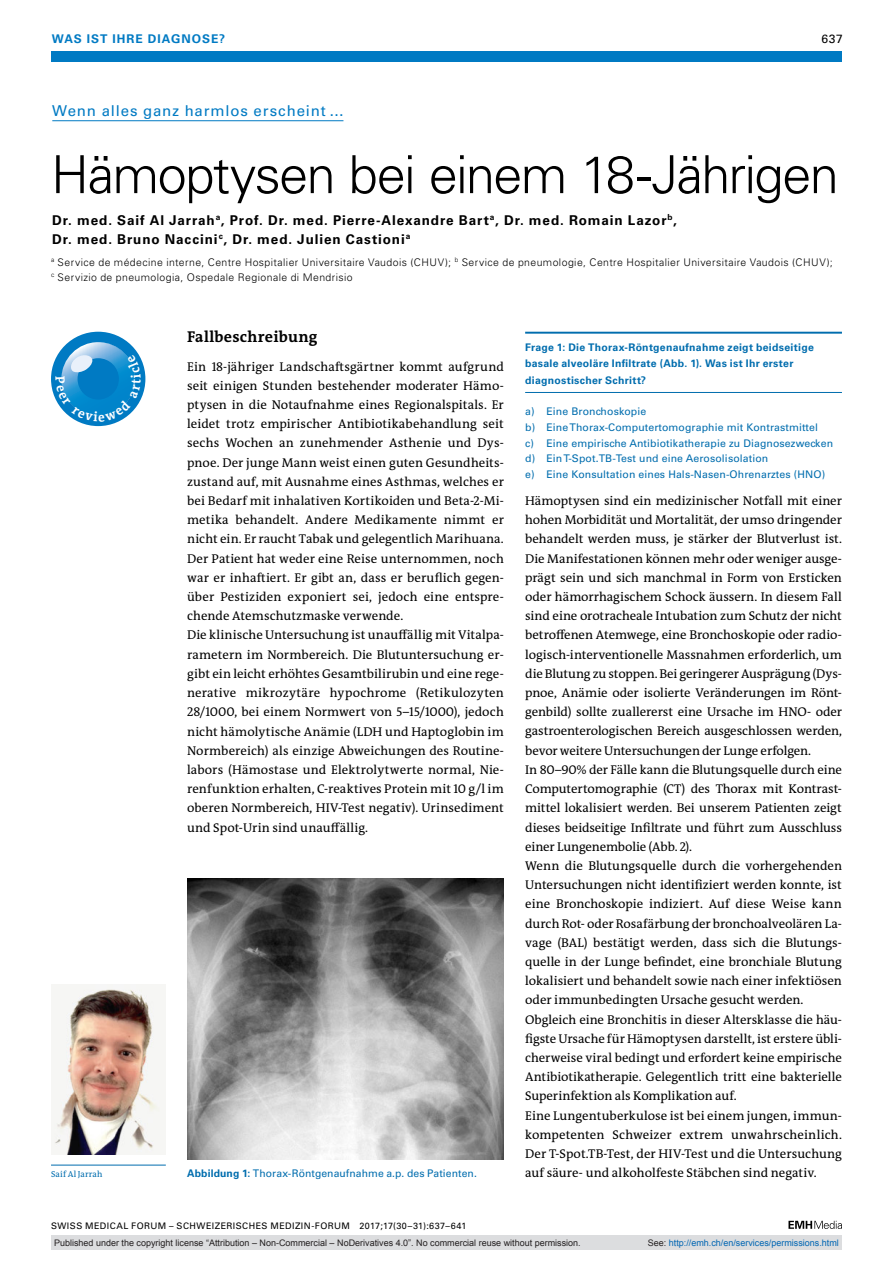
<style>
.page{position:relative;width:893px;height:1263px;background:#fff}
.page>*{position:absolute;margin:0;border:0;box-sizing:border-box;transform-origin:0 0}
.t1{font:300 52.5px "Univers LT Std";letter-spacing:-.035em;color:#000}
.t2{font:700 15.75px "The Antiqua B W7";letter-spacing:.015em;color:#000}
.t3{font:15px "Univers LT Std";letter-spacing:.055em;color:#007ac3}
.t4{font:700 13.5px/19.2px "Univers LT Std";letter-spacing:.065em;color:#000}
.t5{font:12.75px/19.2px "The Antiqua B W5 Plain";color:#000}
.t6{font:700 12px "Univers LT Std";letter-spacing:.08em;color:#007ac3}
.t7{font:12px "Univers LT Std";color:#000}
.t8{font:10.5px/15.8px "Univers LT Std";letter-spacing:.01em;color:#006dae}
.t9{font:300 10.5px/15px "Univers LT Std";letter-spacing:.04em;color:#000}
.t10{font:700 10.5px/16.5px "Univers LT Std";letter-spacing:.025em;color:#006dae}
.t11{font:9px "Arial";color:#231f20}
.t12{font:9px "Univers LT Std";letter-spacing:.05em;color:#000}
.t13{font:9px "Arial";color:#0166b3}
.t14{font:8.7px "The Antiqua B W5 Plain";letter-spacing:.02em;color:#006dae}
.s1{font-weight:700}
.s2{color:#231f20}
</style>
<div class="page">
<div style="left:51px;top:51px;width:791px;height:11px;background:#007ac3"></div>
<svg style="left:788px;top:1221px;width:54px;height:8px"></svg>
<hr style="left:52px;top:120px;width:291px;height:1px;background:#007ac3">
<hr style="left:51px;top:1165px;width:115px;height:1px;background:#006dae">
<img style="left:51px;top:984px;width:115px;height:170px">
<hr style="left:525px;top:332px;width:317px;height:2px;background:#006dae">
<hr style="left:525px;top:392px;width:317px;height:1px;background:#006dae">
<img style="left:187px;top:878px;width:317px;height:281px">
<div style="left:51px;top:1235px;width:791px;height:15px;background:#dcdddf"></div>
<svg style="left:51px;top:332px;width:94px;height:94px"></svg>
<p class="t6" style="left:52px;top:31px;width:175px">WAS IST IHRE DIAGNOSE?</p>
<p class="t7" style="left:821px;top:31px;width:23px">637</p>
<p class="t3" style="left:52px;top:102px;width:293px">Wenn alles ganz harmlos erscheint …</p>
<h1 class="t1" style="left:51px;top:143px;width:789px">Hämoptysen bei einem 18-Jährigen</h1>
<p class="t4" style="left:52px;top:211px;width:626px">Dr. med. Saif Al Jarrah<sup>a</sup>, Prof. Dr. med. Pierre-Alexandre Bart<sup>a</sup>, Dr. med. Romain Lazor<sup>b</sup>,<br>Dr. med. Bruno Naccini<sup>c</sup>, Dr. med. Julien Castioni<sup>a</sup></p>
<p class="t9" style="left:51px;top:254px;width:783px"><sup>a</sup> Service de médecine interne, Centre Hospitalier Universitaire Vaudois (CHUV); <sup>b</sup> Service de pneumologie, Centre Hospitalier Universitaire Vaudois (CHUV); <sup>c</sup> Servizio de pneumologia, Ospedale Regionale di Mendrisio</p>
<p class="t14" style="left:51px;top:1169px;width:53px">Saif Al Jarrah</p>
<p class="t2" style="left:187px;top:326px;width:132px">Fallbeschreibung</p>
<p class="t5" style="left:187px;top:357px;width:318px">Ein 18-jähriger Landschaftsgärtner kommt aufgrund seit einigen Stunden bestehender moderater Hämo&shy;ptysen in die Notaufnahme eines Regionalspitals. Er leidet trotz empirischer Antibiotikabehandlung seit sechs Wochen an zunehmender Asthenie und Dys&shy;pnoe. Der junge Mann weist einen guten Gesundheits&shy;zustand auf, mit Ausnahme eines Asthmas, welches er bei Bedarf mit inhalativen Kortikoiden und Beta-2-Mi&shy;metika behandelt. Andere Medikamente nimmt er nicht ein. Er raucht Tabak und gelegentlich Marihuana.<br>Der Patient hat weder eine Reise unternommen, noch war er inhaftiert. Er gibt an, dass er beruflich gegen&shy;über Pestiziden exponiert sei, jedoch eine entspre&shy;chende Atemschutzmaske verwende.<br>Die klinische Untersuchung ist unauffällig mit Vitalpa&shy;rametern im Normbereich. Die Blutuntersuchung er&shy;gibt ein leicht erhöhtes Gesamtbilirubin und eine rege&shy;nerative mikrozytäre hypochrome (Retikulozyten 28/1000, bei einem Normwert von 5–15/1000), jedoch nicht hämolytische Anämie (LDH und Haptoglobin im Normbereich) als einzige Abweichungen des Routine&shy;labors (Hämostase und Elektrolytwerte normal, Nie&shy;renfunktion erhalten, C-reaktives Protein mit 10 g/l im oberen Normbereich, HIV-Test negativ). Urinsediment und Spot-Urin sind unauffällig.</p>
<p class="t8" style="left:187px;top:1166px;width:291px"><span class="s1">Abbildung 1:</span> Thorax-Röntgenaufnahme a.p. des Patienten.</p>
<p class="t10" style="left:525px;top:339px;width:290px">Frage 1: Die Thorax-Röntgenaufnahme zeigt beidseitige basale alveoläre Infiltrate (Abb. 1). Was ist Ihr erster diagnostischer Schritt?</p>
<p class="t8" style="left:525px;top:404px;width:310px">a) Eine Bronchoskopie<br>b) Eine Thorax-Computertomographie mit Kontrastmittel<br>c) Eine empirische Antibiotikatherapie zu Diagnosezwecken d) Ein T-Spot.TB-Test und eine Aerosolisolation<br>e) Eine Konsultation eines Hals-Nasen-Ohrenarztes (HNO)</p>
<p class="t5" style="left:525px;top:491px;width:318px">Hämoptysen sind ein medizinischer Notfall mit einer hohen Morbidität und Mortalität, der umso dringender behandelt werden muss, je stärker der Blutverlust ist.<br>Die Manifestationen können mehr oder weniger ausge&shy;prägt sein und sich manchmal in Form von Ersticken oder hämorrhagischem Schock äussern. In diesem Fall sind eine orotracheale Intubation zum Schutz der nicht betroffenen Atemwege, eine Bronchoskopie oder radio&shy;logisch-interventionelle Massnahmen erforderlich, um die Blutung zu stoppen. Bei geringerer Ausprägung (Dys&shy;pnoe, Anämie oder isolierte Veränderungen im Rönt&shy;genbild) sollte zuallererst eine Ursache im HNO- oder gastroenterologischen Bereich ausgeschlossen werden, bevor weitere Untersuchungen der Lunge erfolgen.<br>In 80–90% der Fälle kann die Blutungsquelle durch eine Computertomographie (CT) des Thorax mit Kontrast&shy;mittel lokalisiert werden. Bei unserem Patienten zeigt dieses beidseitige Infiltrate und führt zum Ausschluss einer Lungenembolie (Abb. 2).<br>Wenn die Blutungsquelle durch die vorhergehenden Untersuchungen nicht identifiziert werden konnte, ist eine Bronchoskopie indiziert. Auf diese Weise kann durch Rot- oder Rosafärbung der bronchoalveolären La&shy;vage (BAL) bestätigt werden, dass sich die Blutungs&shy;quelle in der Lunge befindet, eine bronchiale Blutung lokalisiert und behandelt sowie nach einer infektiösen oder immunbedingten Ursache gesucht werden.<br>Obgleich eine Bronchitis in dieser Altersklasse die häu&shy;figste Ursache für Hämoptysen darstellt, ist erstere übli&shy;cherweise viral bedingt und erfordert keine empirische Antibiotikatherapie. Gelegentlich tritt eine bakterielle Superinfektion als Komplikation auf.<br>Eine Lungentuberkulose ist bei einem jungen, immun&shy;kompetenten Schweizer extrem unwahrscheinlich.<br>Der T-Spot.TB-Test, der HIV-Test und die Untersuchung auf säure- und alkoholfeste Stäbchen sind negativ.</p>
<p class="t12" style="left:51px;top:1220px;width:417px">SWISS MEDICAL FORUM – SCHWEIZERISCHES MEDIZIN-FORUM 2017;17(30–31):637–641</p>
<p class="t11" style="left:54px;top:1237px;width:528px">Published under the copyright license “Attribution – Non-Commercial – NoDerivatives 4.0”. No commercial reuse without permission.</p>
<p class="t13" style="left:648px;top:1237px;width:193px"><span class="s2">See:</span> http://emh.ch/en/services/permissions.html</p>
</div>
